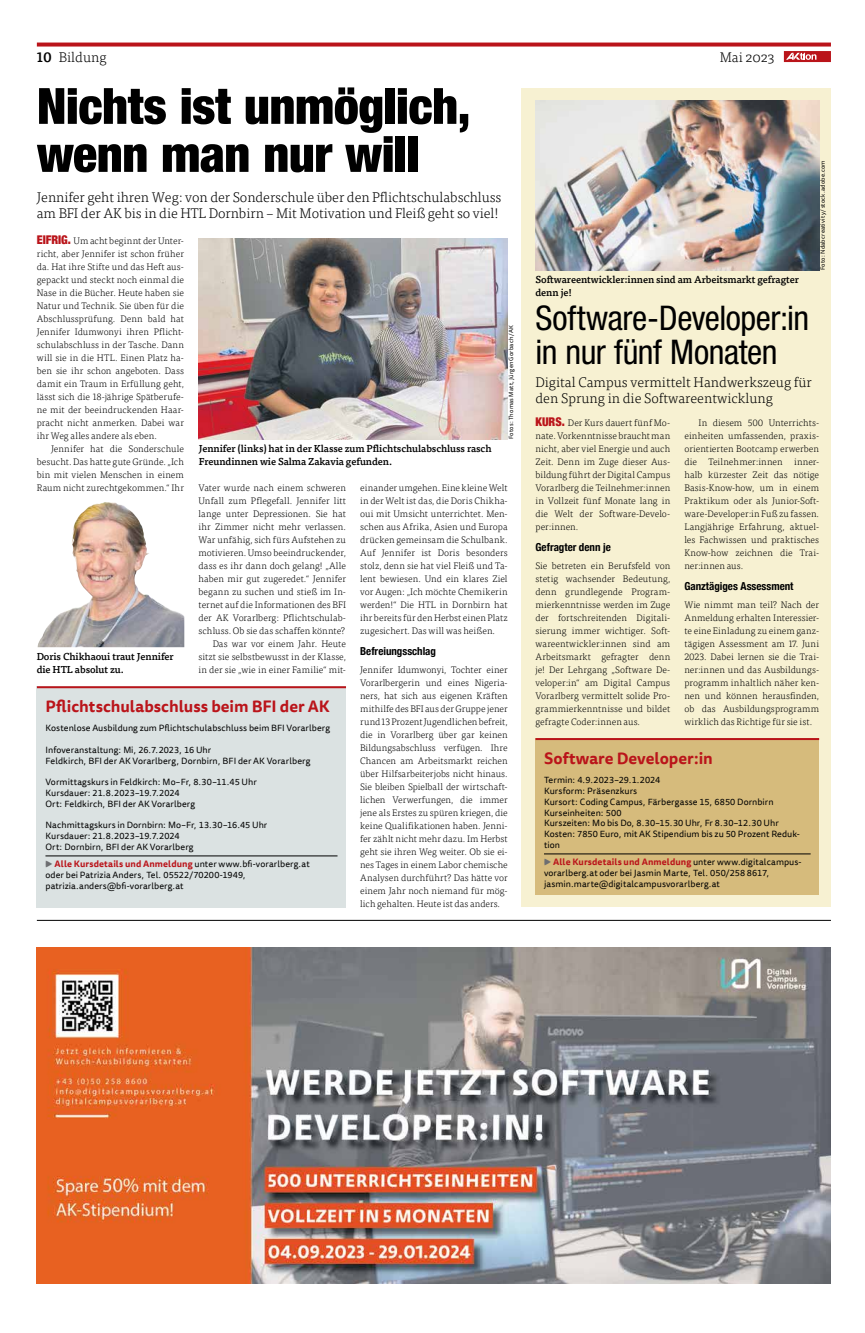
<style>
.page{position:relative;width:865px;height:1333px;background:#fff}
.page>*{position:absolute;margin:0;border:0;box-sizing:border-box;transform-origin:0 0}
.t1{font:900 condensed 50px/48px "Helvetica Neue";letter-spacing:-.01em;color:#000}
.t2{font:condensed 34px/34px "Helvetica Neue LT Pro";letter-spacing:-.015em;color:#000}
.t3{font:700 16px "Tisa Sans Offc Pro";color:#ba141a}
.t4{font:300 14px/16px "Tisa Pro";letter-spacing:-.005em;color:#000}
.t5{font:700 condensed 11px "Helvetica Neue";color:#000}
.t6{font:500 10px/13px "Tisa Pro";letter-spacing:-.01em;color:#000}
.t7{font:300 9.5px/13px "Tisa Pro";letter-spacing:.005em;color:#000;text-align:justify}
.t8{font:9px/10.8px "Tisa Sans Offc Pro";letter-spacing:.01em;color:#000}
.t9{font:6px "Tisa Sans Offc Pro";letter-spacing:.025em;color:#000}
.s1{font-weight:500}
.s2{font-family:"Helvetica Neue";font-weight:900;font-stretch:condensed;font-size:12px;color:#ba141a}
.s3{font-weight:700;font-size:12px;color:#6d6e71}
.s4{font-weight:700;color:#ba141a}
</style>
<div class="page">
<div style="left:784px;top:51px;width:47px;height:11px;background:#ba141a"></div>
<svg style="left:786px;top:53px;width:30px;height:7px"></svg>
<svg style="left:37px;top:43px;width:794px;height:4px;background:#c12e34"></svg>
<hr style="left:37px;top:920px;width:794px;height:1px;background:#000">
<img style="left:37px;top:947px;width:794px;height:336px">
<div style="left:37px;top:686px;width:309px;height:221px;background:#dbe2e2"></div>
<hr style="left:45px;top:855px;width:292px;height:1px;background:#000">
<hr style="left:37px;top:686px;width:309px;height:2px;background:#ba141a">
<div style="left:522px;top:88px;width:309px;height:819px;background:#f7f1d2"></div>
<img style="left:535px;top:101px;width:284px;height:169px">
<img style="left:198px;top:238px;width:309px;height:201px">
<div style="left:535px;top:738px;width:284px;height:156px;background:#d6bb7c"></div>
<hr style="left:544px;top:853px;width:266px;height:1px;background:#000">
<hr style="left:535px;top:738px;width:284px;height:2px;background:#ba141a">
<img style="left:38px;top:502px;width:146px;height:145px">
<h3 class="t4" style="left:37px;top:48px;width:71px"><span class="s1">10</span> Bildung</h3>
<h3 class="t4" style="left:719px;top:48px;width:56px">Mai 2023</h3>
<h1 class="t1" style="left:37px;top:79px;width:435px">Nichts ist unmöglich, wenn man nur will</h1>
<h3 class="t4" style="left:37px;top:188px;width:466px">Jennifer geht ihren Weg: von der Sonderschule über den Pflichtschulabschluss am BFI der AK bis in die HTL Dornbirn – Mit Motivation und Fleiß geht so viel!</h3>
<p class="t7" style="left:37px;top:234px;width:149px"><span class="s2">EIFRIG.</span> Um acht beginnt der Unter&shy;richt, aber Jennifer ist schon früher da. Hat ihre Stifte und das Heft aus&shy;gepackt und steckt noch einmal die Nase in die Bücher. Heute haben sie Natur und Technik. Sie üben für die Abschlussprüfung. Denn bald hat Jennifer Idumwonyi ihren Pflicht&shy;schulabschluss in der Tasche. Dann will sie in die HTL. Einen Platz ha&shy;ben sie ihr schon angeboten. Dass damit ein Traum in Erfüllung geht, lässt sich die 18-jährige Spätberufe&shy;ne mit der beeindruckenden Haar&shy;pracht nicht anmerken. Dabei war ihr Weg alles andere als eben.</p>
<p class="t7" style="left:37px;top:442px;width:149px;text-indent:14px">Jennifer hat die Sonderschule besucht. Das hatte gute Gründe. „Ich bin mit vielen Menschen in einem Raum nicht zurechtgekommen.“ Ihr</p>
<p class="t9" style="left:507px;top:439px;width:116px;rotate:-90deg">Fotos: Thomas Matt, Jürgen Gorbach/AK</p>
<p class="t6" style="left:199px;top:441px;width:294px">Jennifer (links) hat in der Klasse zum Pflichtschulabschluss rasch<br>Freundinnen wie Salma Zakavia gefunden.</p>
<p class="t7" style="left:198px;top:481px;width:149px;text-align:right">Vater wurde nach einem schweren Unfall zum Pflegefall. Jennifer litt lange unter Depressionen. Sie hat ihr Zimmer nicht mehr verlassen.<br>War unfähig, sich fürs Aufstehen zu motivieren. Umso beeindruckender, dass es ihr dann doch gelang! „Alle haben mir gut zugeredet.“ Jennifer begann zu suchen und stieß im In&shy;ternet auf die Informationen des BFI der AK Vorarlberg: Pflichtschulab&shy;schluss. Ob sie das schaffen könnte?<br>Das war vor einem Jahr. Heute sitzt sie selbstbewusst in der Klasse, in der sie „wie in einer Familie“ mit-</p>
<p class="t7" style="left:360px;top:481px;width:149px">einander umgehen. Eine kleine Welt in der Welt ist das, die Doris Chikha&shy;oui mit Umsicht unterrichtet. Men&shy;schen aus Afrika, Asien und Europa drücken gemeinsam die Schulbank.<br>Auf Jennifer ist Doris besonders stolz, denn sie hat viel Fleiß und Ta&shy;lent bewiesen. Und ein klares Ziel vor Augen: „Ich möchte Chemikerin werden!“ Die HTL in Dornbirn hat ihr bereits für den Herbst einen Platz zugesichert. Das will was heißen.</p>
<p class="t5" style="left:360px;top:641px;width:77px">Befreiungsschlag</p>
<p class="t7" style="left:360px;top:663px;width:149px">Jennifer Idumwonyi, Tochter einer Vorarlbergerin und eines Nigeria&shy;ners, hat sich aus eigenen Kräften mithilfe des BFI aus der Gruppe jener rund 13 Prozent Jugendlichen befreit, die in Vorarlberg über gar keinen Bildungsabschluss verfügen. Ihre Chancen am Arbeitsmarkt reichen über Hilfsarbeiterjobs nicht hinaus.<br>Sie bleiben Spielball der wirtschaft&shy;lichen Verwerfungen, die immer jene als Erstes zu spüren kriegen, die keine Qualifikationen haben. Jenni&shy;fer zählt nicht mehr dazu. Im Herbst geht sie ihren Weg weiter. Ob sie ei&shy;nes Tages in einem Labor chemische Analysen durchführt? Das hätte vor einem Jahr noch niemand für mög&shy;lich gehalten. Heute ist das anders.</p>
<p class="t6" style="left:37px;top:649px;width:139px">Doris Chikhaoui traut Jennifer die HTL absolut zu.</p>
<h3 class="t3" style="left:45px;top:694px;width:286px">Pflichtschulabschluss beim BFI der AK</h3>
<p class="t8" style="left:45px;top:722px;width:286px">Kostenlose Ausbildung zum Pflichtschulabschluss beim BFI Vorarlberg</p>
<p class="t8" style="left:45px;top:744px;width:266px">Infoveranstaltung: Mi, 26.7.2023, 16 Uhr<br>Feldkirch, BFI der AK Vorarlberg, Dornbirn, BFI der AK Vorarlberg</p>
<p class="t8" style="left:45px;top:776px;width:213px">Vormittagskurs in Feldkirch: Mo–Fr, 8.30–11.45 Uhr<br>Kursdauer: 21.8.2023–19.7.2024<br>Ort: Feldkirch, BFI der AK Vorarlberg</p>
<p class="t8" style="left:45px;top:820px;width:223px">Nachmittagskurs in Dornbirn: Mo–Fr, 13.30–16.45 Uhr<br>Kursdauer: 21.8.2023–19.7.2024<br>Ort: Dornbirn, BFI der AK Vorarlberg</p>
<p class="t8" style="left:45px;top:858px;width:266px"><span class="s3">▸</span> <span class="s4">Alle Kursdetails und Anmeldung</span> unter www.bfi-vorarlberg.at oder bei Patrizia Anders, Tel. 05522/70200-1949, patrizia.anders@bfi-vorarlberg.at</p>
<p class="t6" style="left:535px;top:272px;width:265px">Softwareentwickler:innen sind am Arbeitsmarkt gefragter denn je!</p>
<h2 class="t2" style="left:535px;top:300px;width:275px">Software-Developer:in in nur fünf Monaten</h2>
<h3 class="t4" style="left:535px;top:373px;width:278px">Digital Campus vermittelt Handwerkszeug für den Sprung in die Softwareentwicklung</h3>
<p class="t9" style="left:818px;top:270px;width:111px;rotate:-90deg">Foto: Ndabcreativity/stock.adobe.com</p>
<p class="t7" style="left:535px;top:416px;width:136px"><span class="s2">KURS.</span> Der Kurs dauert fünf Mo&shy;nate. Vorkenntnisse braucht man nicht, aber viel Energie und auch Zeit. Denn im Zuge dieser Aus&shy;bildung führt der Digital Campus Vorarlberg die Teilnehmer:innen in Vollzeit fünf Monate lang in die Welt der Software-Develo&shy;per:innen.</p>
<p class="t5" style="left:535px;top:537px;width:77px">Gefragter denn je</p>
<p class="t7" style="left:535px;top:559px;width:136px">Sie betreten ein Berufsfeld von stetig wachsender Bedeutung, denn grundlegende Program&shy;mierkenntnisse werden im Zuge der fortschreitenden Digitali&shy;sierung immer wichtiger. Soft&shy;wareentwickler:innen sind am Arbeitsmarkt gefragter denn je! Der Lehrgang „Software De&shy;veloper:in“ am Digital Campus Vorarlberg vermittelt solide Pro&shy;grammierkenntnisse und bildet gefragte Coder:innen aus.</p>
<p class="t7" style="left:684px;top:416px;width:136px;text-indent:14px">In diesem 500 Unterrichts&shy;einheiten umfassenden, praxis&shy;orientierten Bootcamp erwerben die Teilnehmer:innen inner&shy;halb kürzester Zeit das nötige Basis-Know-how, um in einem Praktikum oder als Junior-Soft&shy;ware-Developer:in Fuß zu fassen.<br>Langjährige Erfahrung, aktuel&shy;les Fachwissen und praktisches Know-how zeichnen die Trai&shy;ner:innen aus.</p>
<p class="t5" style="left:684px;top:576px;width:111px">Ganztägiges Assessment</p>
<p class="t7" style="left:684px;top:598px;width:136px">Wie nimmt man teil? Nach der Anmeldung erhalten Interessier&shy;te eine Einladung zu einem ganz&shy;tägigen Assessment am 17. Juni 2023. Dabei lernen sie die Trai&shy;ner:innen und das Ausbildungs&shy;programm inhaltlich näher ken&shy;nen und können herausfinden, ob das Ausbildungsprogramm wirklich das Richtige für sie ist.</p>
<h3 class="t3" style="left:544px;top:746px;width:170px">Software Developer:in</h3>
<p class="t8" style="left:544px;top:774px;width:257px">Termin: 4.9.2023–29.1.2024<br>Kursform: Präsenzkurs<br>Kursort: Coding Campus, Färbergasse 15, 6850 Dornbirn Kurseinheiten: 500<br>Kurszeiten: Mo bis Do, 8.30–15.30 Uhr, Fr 8.30–12.30 Uhr Kosten: 7850 Euro, mit AK Stipendium bis zu 50 Prozent Reduk&shy;tion</p>
<p class="t8" style="left:544px;top:856px;width:259px"><span class="s3">▸</span> <span class="s4">Alle Kursdetails und Anmeldung</span> unter www.digitalcampus&shy;vorarlberg.at oder bei Jasmin Marte, Tel. 050/258 8617, jasmin.marte@digitalcampusvorarlberg.at</p>
</div>
